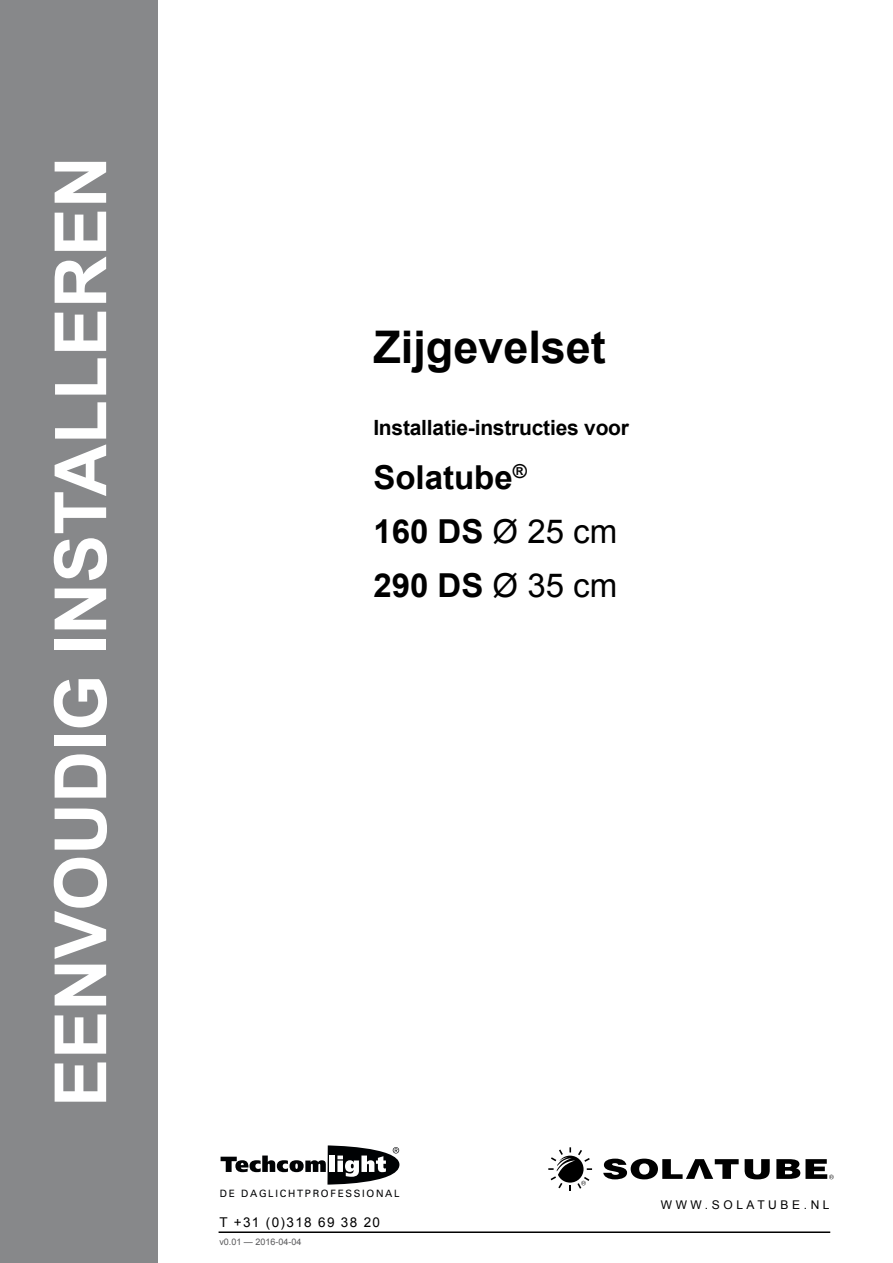
<style>
.page{position:relative;width:893px;height:1263px;background:#fff}
.page>*{position:absolute;margin:0;border:0;box-sizing:border-box;transform-origin:0 0}
.t1{font:700 72px "Arial";color:#fff}
.t2{font:700 45px "Arial";color:#000}
.t3{font:700 33px/54px "Arial";color:#000}
.t4{font:700 21px "Arial";letter-spacing:-.01em;color:#000}
.t5{font:13.5px "Arial";letter-spacing:.1em;color:#000}
.t6{font:12px "Arial";letter-spacing:.3em;color:#000}
.t7{font:10.2px "Zurich BT";letter-spacing:.165em;color:#000204}
.t8{font:9px "Arial";color:#58585a}
.s1{font-weight:400}
</style>
<div class="page">
<svg style="left:603px;top:1158px;width:136px;height:21px"></svg>
<svg style="left:745px;top:1159px;width:25px;height:20px"></svg>
<svg style="left:548px;top:1147px;width:44px;height:44px"></svg>
<svg style="left:776px;top:1159px;width:58px;height:20px"></svg>
<hr style="left:219px;top:1231px;width:611px;height:2px;background:#000">
<div style="left:0;top:0;width:158px;height:1263px;background:#87888a"></div>
<svg style="left:221px;top:1145px;width:178px;height:39px"></svg>
<h1 class="t1" style="left:33px;top:1107px;width:952px;rotate:-90deg">EENVOUDIG INSTALLEREN</h1>
<h2 class="t2" style="left:373px;top:317px;width:234px">Zijgevelset</h2>
<p class="t4" style="left:373px;top:414px;width:257px">Installatie-instructies voor</p>
<p class="t3" style="left:373px;top:452px;width:245px">Solatube<sup>®<br></sup>160 DS <span class="s1">Ø 25 cm<br></span>290 DS <span class="s1">Ø 35 cm</span></p>
<p class="t7" style="left:220px;top:1187px;width:181px">DE DAGLICHTPROFESSIONAL</p>
<p class="t5" style="left:219px;top:1214px;width:162px">T +31 (0)318 69 38 20</p>
<p class="t8" style="left:219px;top:1236px;width:84px">v0.01 — 2016-04-04</p>
<p class="t6" style="left:661px;top:1197px;width:170px">WWW.SOLATUBE.NL</p>
</div>
